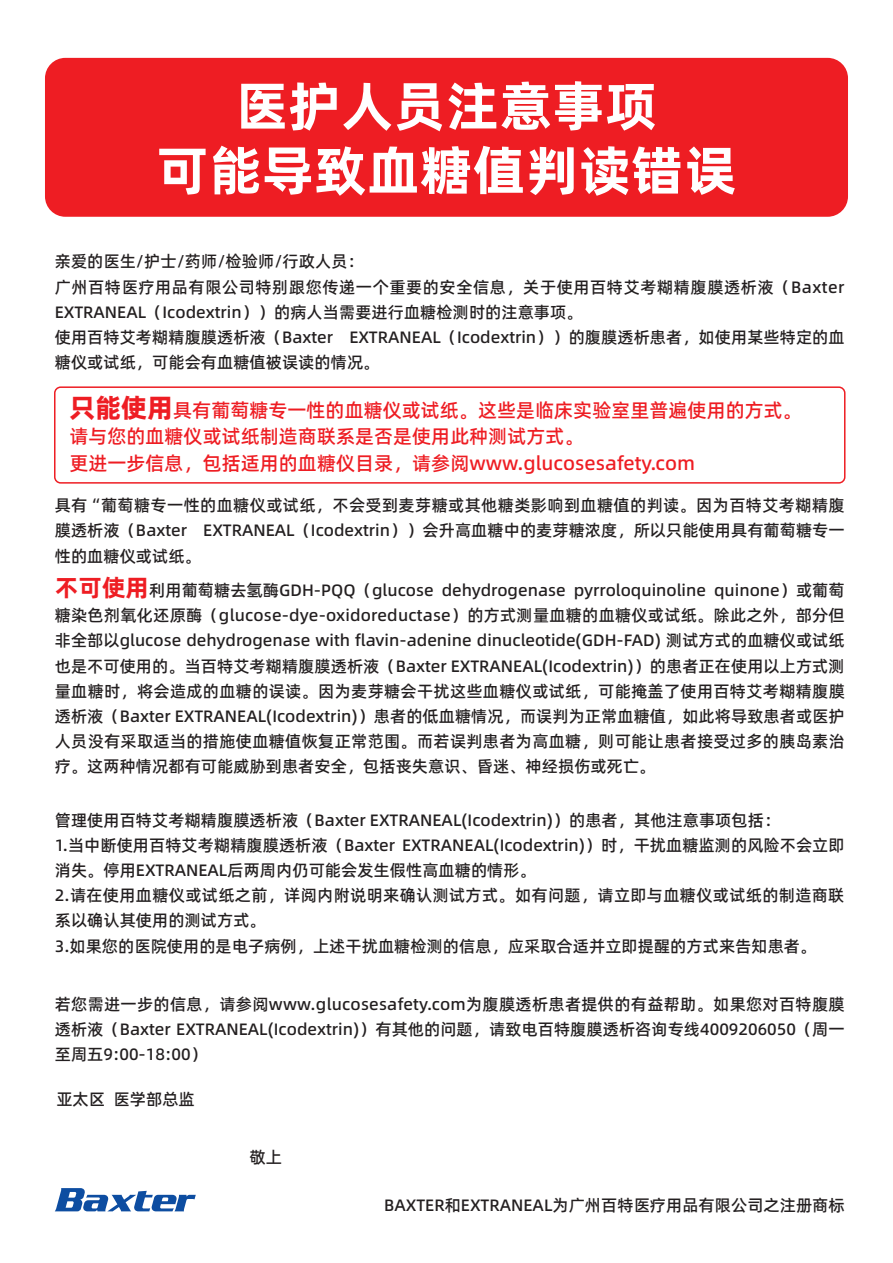
<style>
.page{position:relative;width:893px;height:1263px;background:#fff}
.page>*{position:absolute;margin:0;border:0;box-sizing:border-box;transform-origin:0 0}
.t1{font:700 53.7px/64.3px "Alibaba Pu Hui Ti 2 95 Extra";color:#fff;text-align:center}
.t2{font:19.35px/26.7px "Alibaba Pu Hui Ti 2 65 Medium";color:#ee1d23}
.t3{font:16.5px/25.2px "Alibaba Pu Hui Ti 2 65 Medium";color:#231f20;text-align:justify}
.s1{font-family:"Alibaba Pu Hui Ti 2 105 Heavy";font-size:26.4px}
.s2{font-family:"Alibaba Pu Hui Ti 2 95 Extra";font-weight:700;font-size:24px;color:#ee1d23}
</style>
<div class="page">
<div style="left:45px;top:58px;width:803px;height:159px;background:#ee1d23;border-radius:20px"></div>
<div style="left:54px;top:386px;width:791px;height:98px;border:2px solid #ee1d23;border-radius:6px"></div>
<svg style="left:55px;top:1188px;width:141px;height:23px"></svg>
<h1 class="t1" style="left:156px;top:71px;width:582px">医护人员注意事项<br>可能导致血糖值判读错误</h1>
<p class="t3" style="left:55px;top:248px;width:791px;text-align:left">亲爱的医生/护士/药师/检验师/行政人员：<br>广州百特医疗用品有限公司特别跟您传递一个重要的安全信息，关于使用百特艾考糊精腹膜透析液（Baxter EXTRANEAL（Icodextrin））的病人当需要进行血糖检测时的注意事项。<br>使用百特艾考糊精腹膜透析液（Baxter EXTRANEAL（Icodextrin））的腹膜透析患者，如使用某些特定的血糖仪或试纸，可能会有血糖值被误读的情况。</p>
<p class="t2" style="left:69px;top:395px;width:734px"><span class="s1">只能使用</span>具有葡萄糖专一性的血糖仪或试纸。这些是临床实验室里普遍使用的方式。请与您的血糖仪或试纸制造商联系是否是使用此种测试方式。<br>更进一步信息，包括适用的血糖仪目录，请参阅www.glucosesafety.com</p>
<p class="t3" style="left:55px;top:492px;width:791px">具有“葡萄糖专一性的血糖仪或试纸，不会受到麦芽糖或其他糖类影响到血糖值的判读。因为百特艾考糊精腹膜透析液（Baxter EXTRANEAL（Icodextrin））会升高血糖中的麦芽糖浓度，所以只能使用具有葡萄糖专一性的血糖仪或试纸。</p>
<p class="t3" style="left:55px;top:577px;width:792px"><span class="s2">不可使用</span>利用葡萄糖去氢酶GDH-PQQ（glucose dehydrogenase pyrroloquinoline quinone）或葡萄糖染色剂氧化还原酶（glucose-dye-oxidoreductase）的方式测量血糖的血糖仪或试纸。除此之外，部分但非全部以glucose dehydrogenase with flavin-adenine dinucleotide(GDH-FAD) 测试方式的血糖仪或试纸也是不可使用的。当百特艾考糊精腹膜透析液（Baxter EXTRANEAL(Icodextrin)）的患者正在使用以上方式测量血糖时，将会造成的血糖的误读。因为麦芽糖会干扰这些血糖仪或试纸，可能掩盖了使用百特艾考糊精腹膜透析液（Baxter EXTRANEAL(Icodextrin)）患者的低血糖情况，而误判为正常血糖值，如此将导致患者或医护人员没有采取适当的措施使血糖值恢复正常范围。而若误判患者为高血糖，则可能让患者接受过多的胰岛素治疗。这两种情况都有可能威胁到患者安全，包括丧失意识、昏迷、神经损伤或死亡。</p>
<p class="t3" style="left:55px;top:806px;width:791px;text-align:left">管理使用百特艾考糊精腹膜透析液（Baxter EXTRANEAL(Icodextrin)）的患者，其他注意事项包括：<br>1.当中断使用百特艾考糊精腹膜透析液（Baxter EXTRANEAL(Icodextrin)）时，干扰血糖监测的风险不会立即消失。停用EXTRANEAL后两周内仍可能会发生假性高血糖的情形。<br>2.请在使用血糖仪或试纸之前，详阅内附说明来确认测试方式。如有问题，请立即与血糖仪或试纸的制造商联系以确认其使用的测试方式。<br>3.如果您的医院使用的是电子病例，上述干扰血糖检测的信息，应采取合适并立即提醒的方式来告知患者。</p>
<p class="t3" style="left:55px;top:990px;width:791px">若您需进一步的信息，请参阅www.glucosesafety.com为腹膜透析患者提供的有益帮助。如果您对百特腹膜透析液（Baxter EXTRANEAL(Icodextrin)）有其他的问题，请致电百特腹膜透析咨询专线4009206050（周一至周五9:00-18:00）</p>
<p class="t3" style="left:56px;top:1086px;width:140px">亚太区 医学部总监</p>
<p class="t3" style="left:250px;top:1144px;width:34px">敬上</p>
<p class="t3" style="left:384px;top:1192px;width:462px">BAXTER和EXTRANEAL为广州百特医疗用品有限公司之注册商标</p>
</div>
